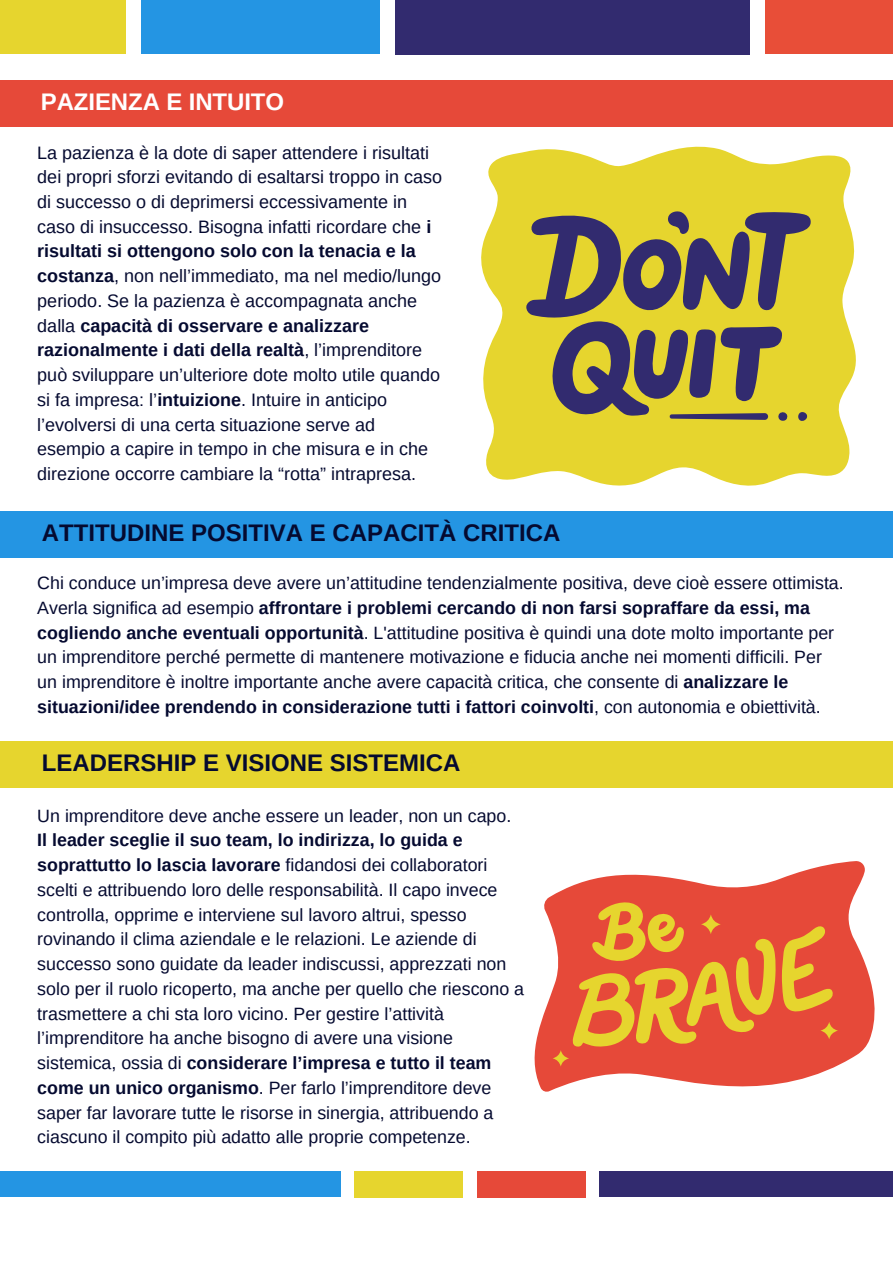
<style>
.page{position:relative;width:893px;height:1264px;background:#fff}
.page>*{position:absolute;margin:0;border:0;box-sizing:border-box;transform-origin:0 0}
.t1{font:700 24px "Arimo";color:#050a30}
.t2{font:700 24px "Arimo";letter-spacing:-.005em;color:#fff}
.t3{font:18px/24.8px "Arimo";color:#050a30}
.t4{font:17.85px/24.8px "Arimo";color:#050a30}
.s1{font-weight:700}
</style>
<div class="page">
<div style="left:765px;top:0;width:127px;height:54px;background:#e84e38"></div>
<div style="left:141px;top:0;width:239px;height:54px;background:#2495e3"></div>
<div style="left:0;top:80px;width:892px;height:47px;background:#e64939"></div>
<div style="left:395px;top:0;width:355px;height:54px;background:#322b6f"></div>
<div style="left:0;top:0;width:126px;height:54px;background:#e6d52e"></div>
<div style="left:0;top:511px;width:892px;height:46px;background:#2495e3"></div>
<div style="left:0;top:740px;width:892px;height:47px;background:#e6d52e"></div>
<div style="left:0;top:1171px;width:341px;height:25px;background:#2495e3"></div>
<div style="left:354px;top:1171px;width:109px;height:26px;background:#e6d52e"></div>
<div style="left:477px;top:1171px;width:108px;height:26px;background:#e64939"></div>
<div style="left:599px;top:1171px;width:293px;height:25px;background:#322b6f"></div>
<svg style="left:534px;top:861px;width:341px;height:231px;fill:#e64939"></svg>
<svg style="left:552px;top:898px;width:285px;height:168px;background:#e67036"></svg>
<svg style="left:481px;top:146px;width:375px;height:340px;fill:#e6d52e"></svg>
<svg style="left:526px;top:210px;width:287px;height:211px;background:#998d49"></svg>
<p class="t2" style="left:41px;top:89px;width:245px">PAZIENZA E INTUITO</p>
<p class="t3" style="left:37px;top:140px;width:406px">La pazienza è la dote di saper attendere i risultati dei propri sforzi evitando di esaltarsi troppo in caso di successo o di deprimersi eccessivamente in caso di insuccesso. Bisogna infatti ricordare che <span class="s1">i risultati si ottengono solo con la tenacia e la costanza</span>, non nell’immediato, ma nel medio/lungo periodo. Se la pazienza è accompagnata anche dalla <span class="s1">capacità di osservare e analizzare razionalmente i dati della realtà</span>, l’imprenditore può sviluppare un’ulteriore dote molto utile quando si fa impresa: l’<span class="s1">intuizione</span>. Intuire in anticipo l’evolversi di una certa situazione serve ad esempio a capire in tempo in che misura e in che direzione occorre cambiare la “rotta” intrapresa.</p>
<p class="t1" style="left:42px;top:519px;width:520px">ATTITUDINE POSITIVA E CAPACITÀ CRITICA</p>
<p class="t4" style="left:37px;top:570px;width:807px">Chi conduce un’impresa deve avere un’attitudine tendenzialmente positiva, deve cioè essere ottimista.<br>Averla significa ad esempio <span class="s1">affrontare i problemi cercando di non farsi sopraffare da essi, ma cogliendo anche eventuali opportunità</span>. L'attitudine positiva è quindi una dote molto importante per un imprenditore perché permette di mantenere motivazione e fiducia anche nei momenti difficili. Per un imprenditore è inoltre importante anche avere capacità critica, che consente di <span class="s1">analizzare le situazioni/idee prendendo in considerazione tutti i fattori coinvolti</span>, con autonomia e obiettività.</p>
<p class="t1" style="left:42px;top:749px;width:420px">LEADERSHIP E VISIONE SISTEMICA</p>
<p class="t4" style="left:37px;top:803px;width:488px">Un imprenditore deve anche essere un leader, non un capo.<br><span class="s1">Il leader sceglie il suo team, lo indirizza, lo guida e soprattutto lo lascia lavorare</span> fidandosi dei collaboratori scelti e attribuendo loro delle responsabilità. Il capo invece controlla, opprime e interviene sul lavoro altrui, spesso rovinando il clima aziendale e le relazioni. Le aziende di successo sono guidate da leader indiscussi, apprezzati non solo per il ruolo ricoperto, ma anche per quello che riescono a trasmettere a chi sta loro vicino. Per gestire l’attività l’imprenditore ha anche bisogno di avere una visione sistemica, ossia di <span class="s1">considerare l’impresa e tutto il team come un unico organismo</span>. Per farlo l’imprenditore deve saper far lavorare tutte le risorse in sinergia, attribuendo a ciascuno il compito più adatto alle proprie competenze.</p>
</div>
